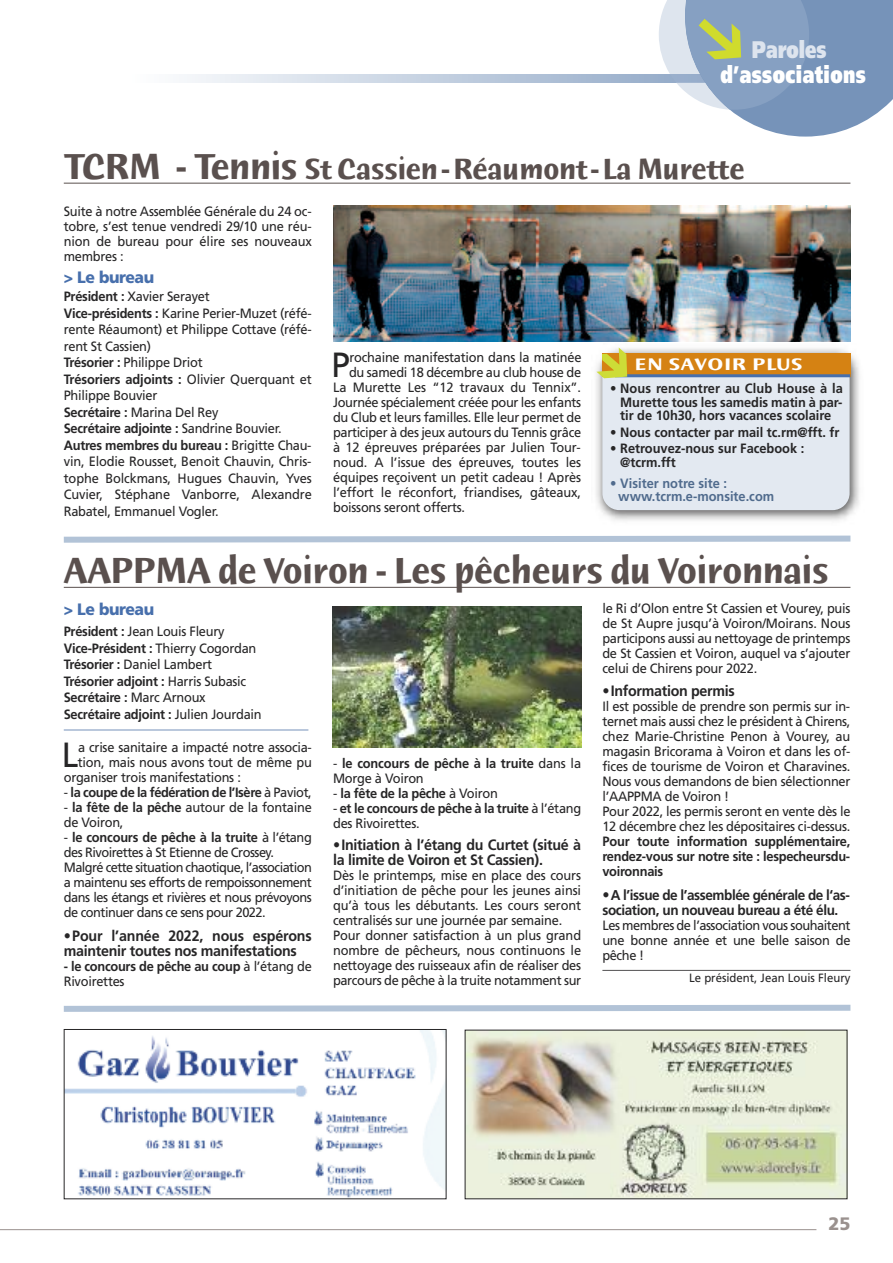
<style>
.page{position:relative;width:893px;height:1263px;background:#fff}
.page>*{position:absolute;margin:0;border:0;box-sizing:border-box;transform-origin:0 0}
.t1{font:700 39px "Humana Sans ITC";letter-spacing:-.005em;color:#5a504e;scale:.9 1}
.t2{font:34.95px "Frutiger";color:#272627;scale:.95 1}
.t3{font:700 31.5px "Humana Sans ITC";letter-spacing:-.005em;color:#5a504e;scale:.9 1}
.t4{font:900 24px "Frutiger";letter-spacing:.025em;color:#fff;scale:.75 1}
.t5{font:900 24px "Frutiger";color:#dde4ee;scale:.75 1}
.t6{font:700 18px "Humana Sans ITC";letter-spacing:.05em;color:#fff;scale:1.12 1}
.t7{font:900 18px "Frutiger";color:#9a918e}
.t8{font:900 16.5px "Frutiger";letter-spacing:-.025em;color:#476fac;scale:.95 1}
.t9{font:700 15px/15px "Frutiger";letter-spacing:-.02em;color:#272627;scale:.95 1}
.t10{font:700 14.25px/15px "Frutiger";letter-spacing:-.03em;color:#272627;scale:.95 1}
.t11{font:13.5px/15px "Frutiger";letter-spacing:-.02em;color:#272627;scale:.95 1}
.t12{font:700 13.5px/16.5px "Frutiger";letter-spacing:-.02em;color:#272627;scale:.95 1}
.t13{font:13.5px/15px "Frutiger";letter-spacing:-.04em;color:#272627;scale:.95 1}
.t14{font:700 13.5px/13.5px "Frutiger";color:#272627;scale:.95 1}
.t15{font:700 13.5px/13.5px "Frutiger";color:#506b8d;scale:.95 1}
.t16{font:12px "Frutiger";color:#272627;scale:.95 1}
.s1{font-size:39px}
.s2{font-weight:700}
.s3{font-weight:400}
.s4{font-size:15px}
</style>
<div class="page">
<svg style="left:184px;top:74px;width:475px;height:9px;background:#c6d2e2"></svg>
<hr style="left:0;top:1229px;width:816px;height:1px;background:#9a918e">
<hr style="left:64px;top:183px;width:786px;height:1px;background:#5a504e">
<svg style="left:659px;top:0;width:234px;height:137px"></svg>
<img style="left:333px;top:205px;width:517px;height:137px">
<svg style="left:63px;top:535px;width:788px;height:8px"></svg>
<svg style="left:63px;top:1004px;width:788px;height:8px"></svg>
<img style="left:596px;top:348px;width:264px;height:173px">
<div style="left:602px;top:354px;width:248px;height:156px;background:#e3e9f1;border-radius:17px"></div>
<div style="left:602px;top:354px;width:248px;height:23px;background:#d58213"></div>
<hr style="left:615px;top:374px;width:235px;height:3px;background:#476fac">
<img style="left:66px;top:1031px;width:378px;height:166px">
<div style="left:64px;top:1029px;width:382px;height:170px;border:1px solid #272627"></div>
<hr style="left:64px;top:587px;width:786px;height:1px;background:#5a504e">
<hr style="left:602px;top:970px;width:248px;height:1px;background:#525152">
<img style="left:467px;top:1032px;width:378px;height:165px">
<svg style="left:596px;top:347px;width:31px;height:31px"></svg>
<img style="left:333px;top:606px;width:248px;height:142px">
<hr style="left:64px;top:729px;width:244px;height:2px;background:#a3b6d1">
<h3 class="t5" style="left:752px;top:40px;width:101px">Paroles</h3>
<h3 class="t4" style="left:720px;top:65px;width:195px">d’associations</h3>
<h3 class="t3" style="left:64px;top:155px;width:758px"><span class="s1">TCRM - Tennis</span> St Cassien-Réaumont-La Murette</h3>
<p class="t11" style="left:64px;top:204px;width:263px;text-align:justify">Suite à notre Assemblée Générale du 24 oc&shy;tobre, s’est tenue vendredi 29/10 une réu&shy;nion de bureau pour élire ses nouveaux membres :</p>
<p class="t8" style="left:64px;top:271px;width:97px">&gt; Le bureau</p>
<p class="t11" style="left:64px;top:289px;width:263px;line-height:16.5px"><span class="s2">Président :</span> Xavier Serayet<br><span class="s2">Vice-présidents :</span> Karine Perier-Muzet (réfé&shy;rente Réaumont) et Philippe Cottave (réfé&shy;rent St Cassien)<br><span class="s2">Trésorier :</span> Philippe Driot<br><span class="s2">Trésoriers adjoints :</span> Olivier Querquant et Philippe Bouvier<br><span class="s2">Secrétaire :</span> Marina Del Rey<br><span class="s2">Secrétaire adjointe :</span> Sandrine Bouvier.<br><span class="s2">Autres membres du bureau :</span> Brigitte Chau&shy;vin, Elodie Rousset, Benoit Chauvin, Chris&shy;tophe Bolckmans, Hugues Chauvin, Yves Cuvier, Stéphane Vanborre, Alexandre Rabatel, Emmanuel Vogler.</p>
<p class="t11" style="left:349px;top:351px;width:246px">rochaine manifestation dans la matinée</p>
<p class="t11" style="left:349px;top:366px;width:246px">du samedi 18 décembre au club house de</p>
<p class="t11" style="left:333px;top:381px;width:263px">La Murette Les “12 travaux du Tennix”.</p>
<p class="t11" style="left:333px;top:396px;width:263px">Journée spécialement créée pour les enfants</p>
<p class="t11" style="left:333px;top:411px;width:263px">du Club et leurs familles. Elle leur permet de</p>
<p class="t11" style="left:333px;top:426px;width:263px">participer à des jeux autours du Tennis grâce</p>
<p class="t11" style="left:333px;top:441px;width:262px">à 12 épreuves préparées par Julien Tour-</p>
<p class="t11" style="left:333px;top:456px;width:263px">noud. A l’issue des épreuves, toutes les</p>
<p class="t11" style="left:333px;top:471px;width:263px">équipes reçoivent un petit cadeau ! Après</p>
<p class="t11" style="left:333px;top:486px;width:263px">l’effort le réconfort, friandises, gâteaux,</p>
<p class="t11" style="left:333px;top:501px;width:140px">boissons seront offerts.</p>
<h2 class="t2" style="left:331px;top:351px;width:21px">P</h2>
<h3 class="t6" style="left:635px;top:357px;width:151px">EN SAVOIR PLUS</h3>
<p class="t12" style="left:620px;top:383px;width:236px;line-height:13.5px;text-align:justify;text-indent:-10px">• Nous rencontrer au Club House à la Murette tous les samedis matin à par&shy;tir de 10h30, hors vacances scolaire</p>
<p class="t14" style="left:610px;top:426px;width:243px">• Nous contacter par mail tc.rm@fft. fr</p>
<p class="t14" style="left:620px;top:443px;width:195px;text-indent:-10px">• Retrouvez-nous sur Facebook : @tcrm.fft</p>
<p class="t15" style="left:618px;top:477px;width:166px;text-indent:-8px">• Visiter notre site : www.tcrm.e-monsite.com</p>
<h1 class="t1" style="left:64px;top:554px;width:851px">AAPPMA de Voiron - Les pêcheurs du Voironnais</h1>
<p class="t8" style="left:64px;top:603px;width:97px">&gt; Le bureau</p>
<p class="t12" style="left:64px;top:624px;width:210px">Président : <span class="s3">Jean Louis Fleury<br></span>Vice-Président : <span class="s3">Thierry Cogordan<br></span>Trésorier : <span class="s3">Daniel Lambert<br></span>Trésorier adjoint : <span class="s3">Harris Subasic<br></span>Secrétaire : <span class="s3">Marc Arnoux<br></span>Secrétaire adjoint : <span class="s3">Julien Jourdain</span></p>
<h2 class="t2" style="left:62px;top:741px;width:19px">L</h2>
<p class="t11" style="left:78px;top:741px;width:248px">a crise sanitaire a impacté notre associa-</p>
<p class="t11" style="left:602px;top:602px;width:263px;text-align:justify">le Ri d’Olon entre St Cassien et Vourey, puis de St Aupre jusqu’à Voiron/Moirans. Nous participons aussi au nettoyage de printemps de St Cassien et Voiron, auquel va s’ajouter celui de Chirens pour 2022.</p>
<p class="t9" style="left:602px;top:684px;width:141px">•Information permis</p>
<p class="t11" style="left:602px;top:699px;width:263px">Il est possible de prendre son permis sur in&shy;ternet mais aussi chez le président à Chirens, chez Marie-Christine Penon à Vourey, au magasin Bricorama à Voiron et dans les of&shy;fices de tourisme de Voiron et Charavines.<br>Nous vous demandons de bien sélectionner l’AAPPMA de Voiron !<br>Pour 2022, les permis seront en vente dès le 12 décembre chez les dépositaires ci-dessus.</p>
<p class="t12" style="left:602px;top:834px;width:263px;line-height:15px;text-align:justify">Pour toute information supplémentaire, rendez-vous sur notre site : lespecheursdu&shy;voironnais</p>
<p class="t10" style="left:602px;top:888px;width:262px"><span class="s4">•</span>A l’issue de l’assemblée générale de l‘as&shy;sociation, un nouveau bureau a été élu.</p>
<p class="t11" style="left:602px;top:918px;width:263px;text-align:justify">Les membres de l’association vous souhaitent une bonne année et une belle saison de pêche !</p>
<p class="t16" style="left:689px;top:973px;width:171px">Le président, Jean Louis Fleury</p>
<p class="t11" style="left:78px;top:756px;width:248px">tion, mais nous avons tout de même pu</p>
<p class="t11" style="left:64px;top:771px;width:188px">organiser trois manifestations :</p>
<p class="t12" style="left:64px;top:785px;width:263px"><span class="s3">-</span> la coupe de la fédération de l’Isère <span class="s3">à Paviot,</span></p>
<p class="t11" style="left:64px;top:801px;width:263px">- <span class="s2">la fête de la pêche</span> autour de la fontaine de Voiron,</p>
<p class="t13" style="left:64px;top:831px;width:263px">- <span class="s2">le concours de pêche à la truite</span> à l’étang des Rivoirettes à St Etienne de Crossey.<br>Malgré cette situation chaotique, l’association a maintenu ses efforts de rempoissonnement dans les étangs et rivières et nous prévoyons de continuer dans ce sens pour 2022.</p>
<p class="t9" style="left:64px;top:929px;width:263px">•Pour l’année 2022, nous espérons maintenir toutes nos manifestations</p>
<p class="t12" style="left:64px;top:960px;width:263px;line-height:15px">- le concours de pêche au coup <span class="s3">à l’étang de<br>Rivoirettes</span></p>
<p class="t12" style="left:333px;top:757px;width:263px;line-height:15px"><span class="s3">-</span> le concours de pêche à la truite <span class="s3">dans la<br>Morge à Voiron</span></p>
<p class="t12" style="left:333px;top:786px;width:175px"><span class="s3">-</span> la fête de la pêche <span class="s3">à Voiron</span></p>
<p class="t12" style="left:333px;top:802px;width:263px;line-height:15px"><span class="s3">-</span> et le concours de pêche à la truite <span class="s3">à l’étang des Rivoirettes.</span></p>
<p class="t9" style="left:333px;top:839px;width:263px">•Initiation à l’étang du Curtet (situé à la limite de Voiron et St Cassien).</p>
<p class="t11" style="left:333px;top:869px;width:263px">Dès le printemps, mise en place des cours d’initiation de pêche pour les jeunes ainsi qu’à tous les débutants. Les cours seront centralisés sur une journée par semaine.<br>Pour donner satisfaction à un plus grand nombre de pêcheurs, nous continuons le nettoyage des ruisseaux afin de réaliser des parcours de pêche à la truite notamment sur</p>
<h3 class="t7" style="left:828px;top:1216px;width:24px">25</h3>
</div>
